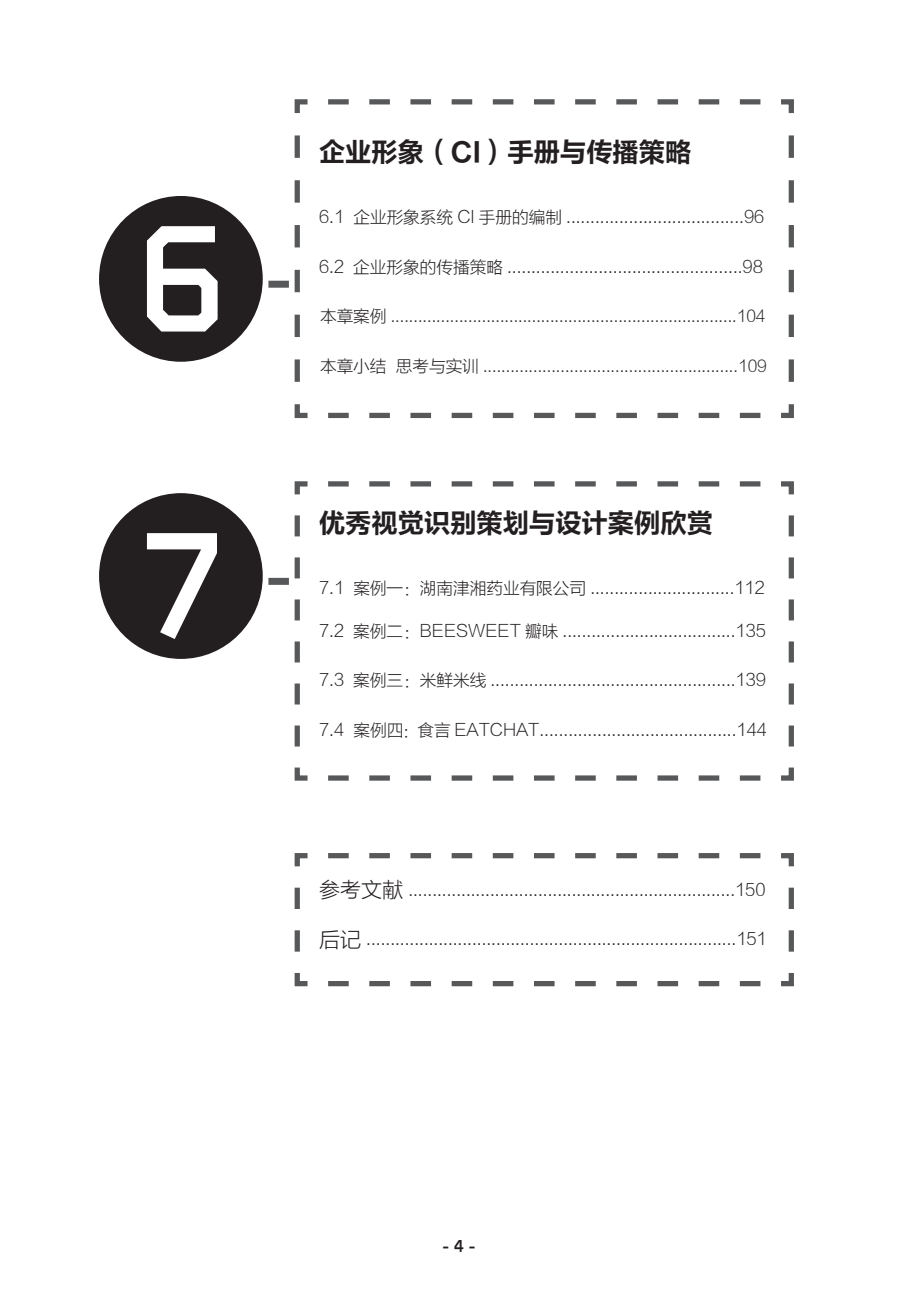
<style>
.page{position:relative;width:918px;height:1290px;background:#fff}
.page>*{position:absolute;margin:0;border:0;box-sizing:border-box;transform-origin:0 0}
.页码{font:700 154.88px "RTWS Shang Go G0 v 1";color:#fff}
.t1{font:26.25px "FZLTCHJW GB1 0";color:#231f20}
.t2{font:700 17.5px "RTWS Shang Go G0 v 1";color:#231f20}
.正文括号数字{font:16.62px "FZLTXHJW GB1 0";color:#231f20}
.正文括号数字-2{font:15.75px "FZLTXHJW GB1 0";color:#231f20}
.s1{font-size:16.62px}
.s2{font-size:21px}
</style>
<div class="page">
<svg style="left:294px;top:99px;width:500px;height:319px"></svg>
<svg style="left:294px;top:481px;width:500px;height:300px"></svg>
<svg style="left:294px;top:853px;width:500px;height:134px"></svg>
<div style="left:99px;top:196px;width:164px;height:166px;background:#231f20;border-radius:50%"></div>
<div style="left:99px;top:493px;width:164px;height:166px;background:#231f20;border-radius:50%"></div>
<div style="left:268px;top:281px;width:21px;height:7px;background:#57585a"></div>
<div style="left:268px;top:578px;width:21px;height:7px;background:#57585a"></div>
<p class="页码" style="left:140px;top:205px;width:86px">6</p>
<p class="页码" style="left:140px;top:512px;width:85px">7</p>
<p class="t1" style="left:319px;top:138px;width:374px">企业形象（CI）手册与传播策略</p>
<p class="正文括号数字" style="left:319px;top:208px;width:447px">6.1 企业形象系统 CI 手册的编制 .....................................96</p>
<p class="正文括号数字" style="left:319px;top:257px;width:445px">6.2 企业形象的传播策略 .................................................98</p>
<p class="正文括号数字-2" style="left:320px;top:308px;width:447px"><span class="s1">本章案例</span> ............................................................................104</p>
<p class="正文括号数字-2" style="left:320px;top:357px;width:448px"><span class="s1">本章小结 思考与实训</span> ........................................................109</p>
<p class="t1" style="left:319px;top:509px;width:395px">优秀视觉识别策划与设计案例欣赏</p>
<p class="正文括号数字" style="left:319px;top:579px;width:447px">7.1 案例一：湖南津湘药业有限公司 ..............................112</p>
<p class="正文括号数字" style="left:319px;top:621px;width:448px">7.2 案例二：BEESWEET 瓣味 ....................................135</p>
<p class="正文括号数字" style="left:319px;top:671px;width:448px">7.3 案例三：米鲜米线 ...................................................139</p>
<p class="正文括号数字" style="left:319px;top:721px;width:449px">7.4 案例四：食言 EATCHAT.........................................144</p>
<p class="正文括号数字" style="left:319px;top:880px;width:448px"><span class="s2">参考文献</span> ....................................................................150</p>
<p class="正文括号数字" style="left:319px;top:930px;width:449px"><span class="s2">后记</span> .............................................................................151</p>
<p class="t2" style="left:442px;top:1237px;width:34px">- 4 -</p>
</div>
